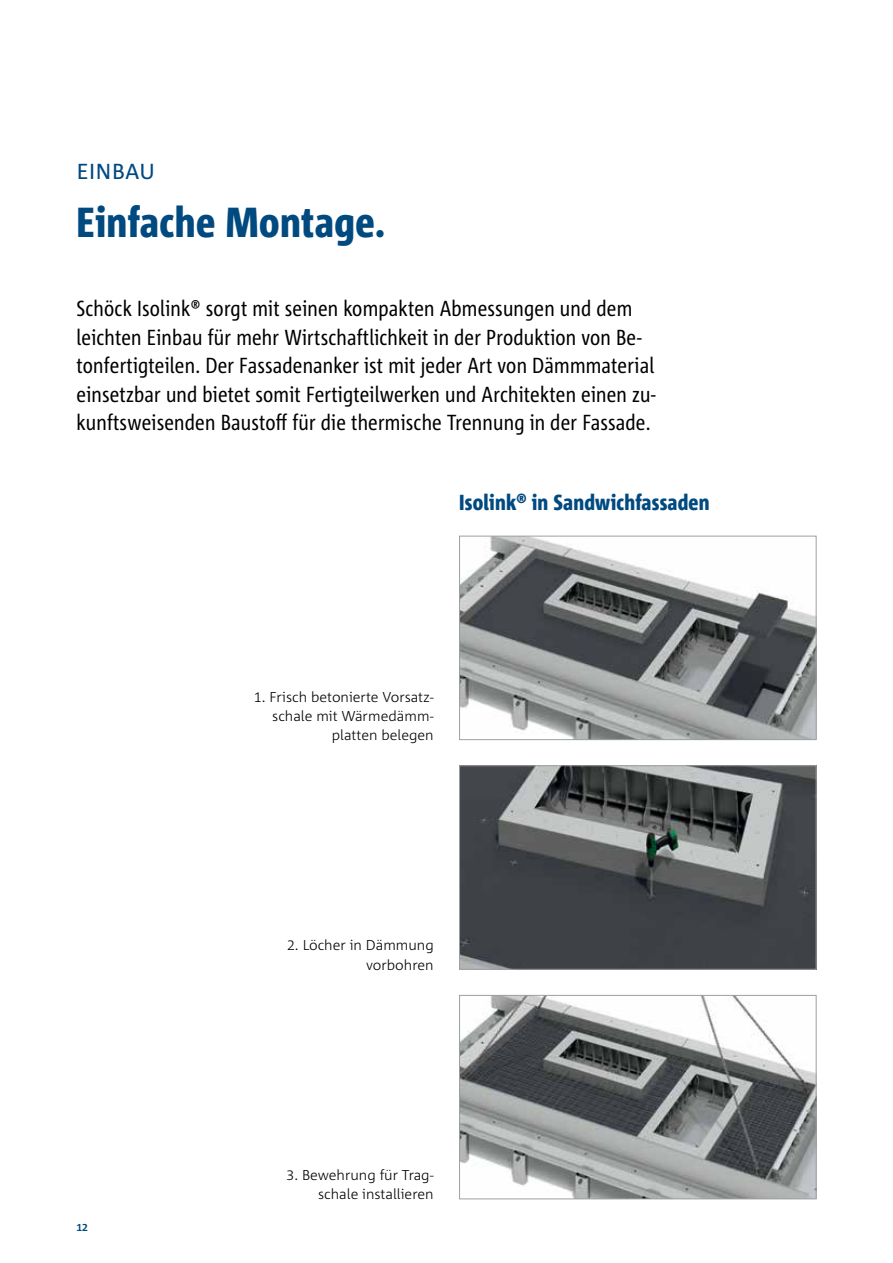
<style>
.page{position:relative;width:893px;height:1263px;background:#fff}
.page>*{position:absolute;margin:0;border:0;box-sizing:border-box;transform-origin:0 0}
.t1{font:800 condensed 42px "Corpid Schoeck";letter-spacing:.01em;color:#004a80}
.t2{font:condensed 21.75px/28.5px "Corpid Schoeck";letter-spacing:.01em;color:#000}
.t3{font:800 condensed 21.75px "Corpid Schoeck";letter-spacing:.01em;color:#004a80}
.t4{font:21.75px "Corpid Schoeck";letter-spacing:.02em;color:#004a80}
.t5{font:300 14.25px/19.2px "Corpid Schoeck";color:#000;text-align:right}
.t6{font:700 10.5px "Corpid Schoeck";color:#004a80}
</style>
<div class="page">
<img style="left:461px;top:538px;width:353px;height:200px">
<div style="left:459px;top:536px;width:357px;height:204px;border:1px solid #9d9fa2"></div>
<img style="left:461px;top:767px;width:353px;height:200px">
<div style="left:459px;top:765px;width:357px;height:204px;border:1px solid #9d9fa2"></div>
<img style="left:461px;top:997px;width:353px;height:200px">
<div style="left:459px;top:995px;width:357px;height:204px;border:1px solid #9d9fa2"></div>
<p class="t4" style="left:77px;top:157px;width:80px">EINBAU</p>
<h1 class="t1" style="left:77px;top:196px;width:310px">Einfache Montage.</h1>
<p class="t2" style="left:77px;top:294px;width:581px">Schöck Isolink® sorgt mit seinen kompakten Abmessungen und dem leichten Einbau für mehr Wirtschaftlichkeit in der Produktion von Be&shy;tonfertigteilen. Der Fassadenanker ist mit jeder Art von Dämmmaterial einsetzbar und bietet somit Fertigteilwerken und Architekten einen zu&shy;kunftsweisenden Baustoff für die thermische Trennung in der Fassade.</p>
<p class="t6" style="left:77px;top:1221px;width:13px">12</p>
<p class="t3" style="left:459px;top:488px;width:252px">Isolink® in Sandwichfassaden</p>
<p class="t5" style="left:254px;top:687px;width:181px">1. Frisch betonierte Vorsatz&shy;schale mit Wärmedämm&shy;platten belegen</p>
<p class="t5" style="left:287px;top:936px;width:148px">2. Löcher in Dämmung vorbohren</p>
<p class="t5" style="left:286px;top:1165px;width:149px">3. Bewehrung für Trag&shy;schale installieren</p>
</div>
